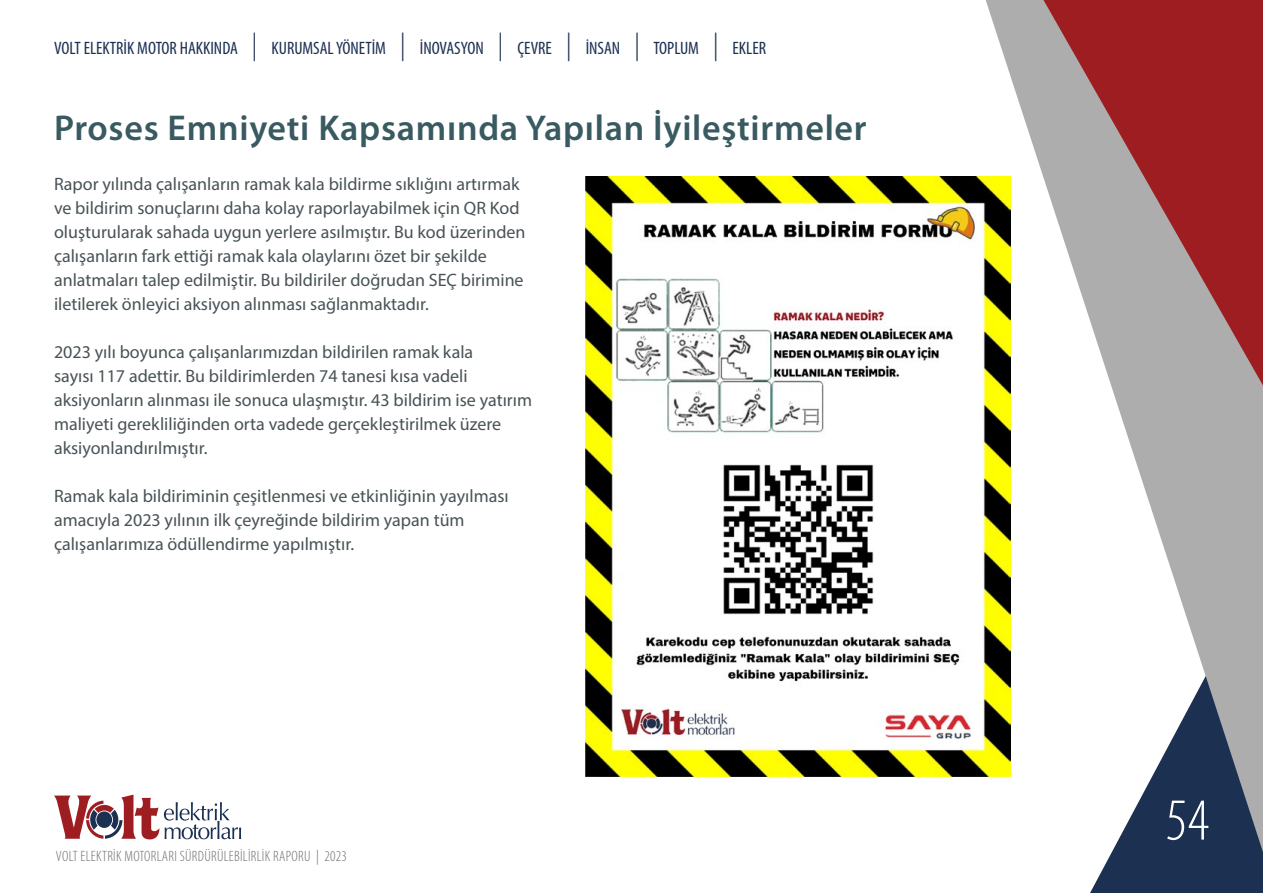
<style>
.page{position:relative;width:1263px;height:893px;background:#fff}
.page>*{position:absolute;margin:0;border:0;box-sizing:border-box;transform-origin:0 0}
.t1{font:300 condensed 60px "Myriad Pro";color:#fff}
.t2{font:600 36px "Myriad Pro";letter-spacing:.02em;color:#385a60}
.t3{font:18px/24px "Myriad Pro";color:#485357}
.t4{font:condensed 18px "Myriad Pro";color:#1c3052}
.t5{font:300 condensed 15px "Myriad Pro";letter-spacing:.02em;color:#6f6f6f}
.s1{font-weight:300;font-size:28.5px}
</style>
<div class="page">
<img style="left:586px;top:176px;width:392px;height:600px">
<svg style="left:978px;top:0;width:285px;height:893px"></svg>
<svg style="left:1030px;top:0;width:233px;height:421px;background:#b1797b"></svg>
<svg style="left:54px;top:795px;width:187px;height:44px"></svg>
<p class="t4" style="left:54px;top:37px;width:714px">VOLT ELEKTRİK MOTOR HAKKINDA <span class="s1">|</span> KURUMSAL YÖNETİM <span class="s1">|</span> İNOVASYON <span class="s1">|</span> ÇEVRE <span class="s1">|</span> İNSAN <span class="s1">|</span> TOPLUM <span class="s1">|</span> EKLER</p>
<h2 class="t2" style="left:54px;top:105px;width:814px">Proses Emniyeti Kapsamında Yapılan İyileştirmeler</h2>
<p class="t3" style="left:54px;top:171px;width:473px">Rapor yılında çalışanların ramak kala bildirme sıklığını artırmak ve bildirim sonuçlarını daha kolay raporlayabilmek için QR Kod oluşturularak sahada uygun yerlere asılmıştır. Bu kod üzerinden çalışanların fark ettiği ramak kala olaylarını özet bir şekilde anlatmaları talep edilmiştir. Bu bildiriler doğrudan SEÇ birimine iletilerek önleyici aksiyon alınması sağlanmaktadır.</p>
<p class="t3" style="left:54px;top:339px;width:480px">2023 yılı boyunca çalışanlarımızdan bildirilen ramak kala<br>sayısı 117 adettir. Bu bildirimlerden 74 tanesi kısa vadeli aksiyonların alınması ile sonuca ulaşmıştır. 43 bildirim ise yatırım maliyeti gerekliliğinden orta vadede gerçekleştirilmek üzere aksiyonlandırılmıştır.</p>
<p class="t3" style="left:54px;top:483px;width:456px">Ramak kala bildiriminin çeşitlenmesi ve etkinliğinin yayılması amacıyla 2023 yılının ilk çeyreğinde bildirim yapan tüm çalışanlarımıza ödüllendirme yapılmıştır.</p>
<p class="t5" style="left:56px;top:848px;width:293px">VOLT ELEKTRİK MOTORLARI SÜRDÜRÜLEBİLİRLİK RAPORU | 2023</p>
<h1 class="t1" style="left:1166px;top:788px;width:45px">54</h1>
</div>
